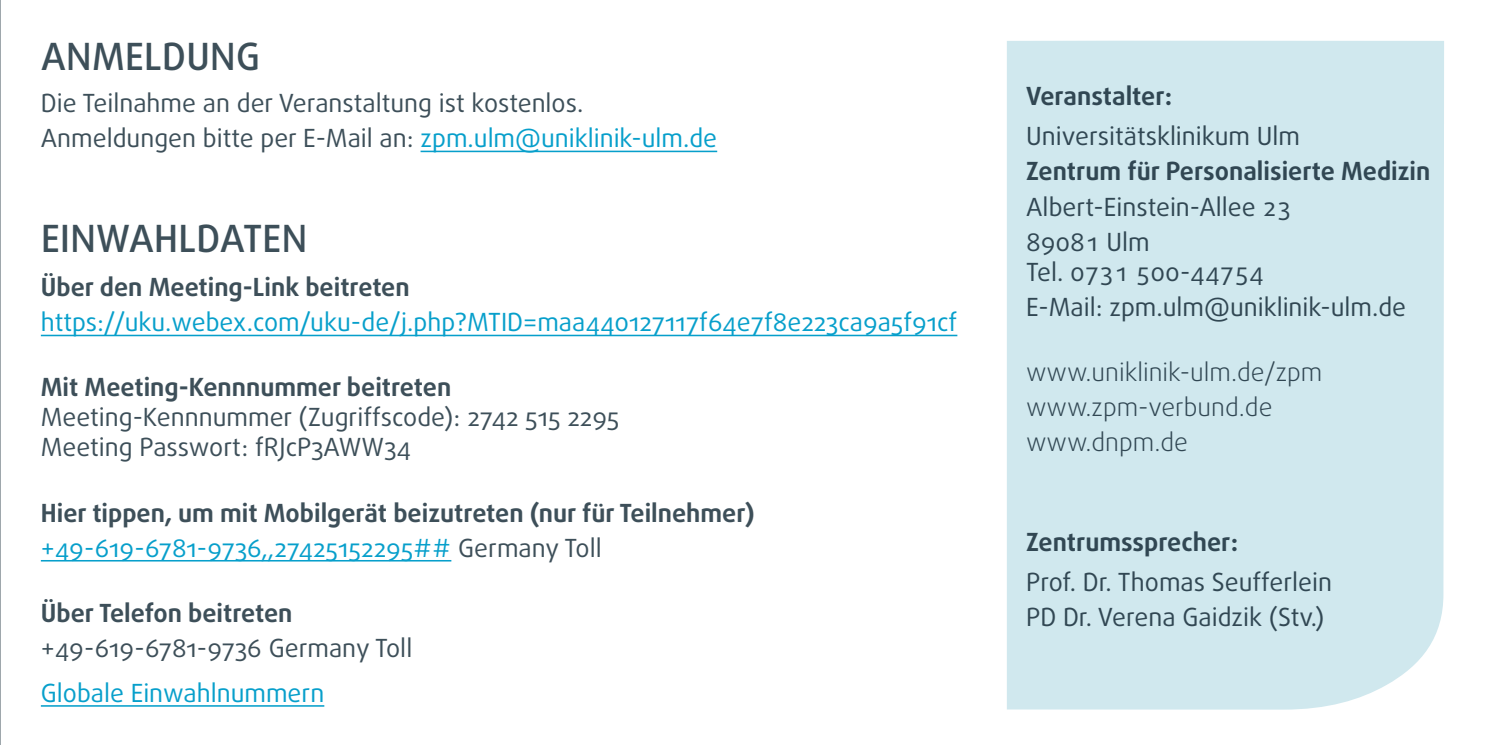
<style>
.page{position:relative;width:1489px;height:745px;background:#fff}
.page>*{position:absolute;margin:0;border:0;box-sizing:border-box;transform-origin:0 0}
.Bildunterschrift_Zusatz__Daxline___Regul{font:500 37.5px "Daxline OT";letter-spacing:.01em;color:#3d4f59}
.Fließtext__Daxline___Light___10_14{font:25px/35px "Daxline OT";color:#3d4f59}
.Fließtext__Daxline___Light___10_14-2{font:700 25px "Daxline OT";color:#3d4f59}
.t1{font:25px/35px "Daxline OT";color:#079fcb}
.Fließtext__Daxline___Light___10_14-3{font:300 25px/35px "Daxline OT";color:#3d4f59}
.s1{color:#079fcb}
.s2{font-weight:700;color:#3d4f59}
.s3{color:#3d4f59}
</style>
<div class="page">
<hr style="left:420px;top:150px;width:297px;height:2px;background:#079fcb">
<hr style="left:41px;top:334px;width:916px;height:2px;background:#079fcb">
<hr style="left:41px;top:559px;width:410px;height:2px;background:#079fcb">
<hr style="left:41px;top:704px;width:283px;height:2px;background:#079fcb">
<div style="left:1007px;top:41px;width:436px;height:668px;background:#d0e8ee"></div>
<hr style="left:0;top:0;width:1px;height:744px;background:#3d4f59">
<p class="Bildunterschrift_Zusatz__Daxline___Regul" style="left:41px;top:32px;width:221px">ANMELDUNG</p>
<p class="Fließtext__Daxline___Light___10_14" style="left:41px;top:86px;width:544px">Die Teilnahme an der Veranstaltung ist kostenlos.</p>
<p class="Fließtext__Daxline___Light___10_14" style="left:41px;top:121px;width:677px">Anmeldungen bitte per E-Mail an: <span class="s1">zpm.ulm@uniklinik-ulm.de</span></p>
<p class="Bildunterschrift_Zusatz__Daxline___Regul" style="left:41px;top:213px;width:268px">EINWAHLDATEN</p>
<p class="t1" style="left:41px;top:270px;width:918px"><span class="s2">Über den Meeting-Link beitreten </span>https://uku.webex.com/uku-de/j.php?MTID=maa440127117f64e7f8e223ca9a5f91cf</p>
<p class="Fließtext__Daxline___Light___10_14-2" style="left:41px;top:370px;width:412px">Mit Meeting-Kennnummer beitreten</p>
<p class="Fließtext__Daxline___Light___10_14" style="left:41px;top:400px;width:580px">Meeting-Kennnummer (Zugriffscode): 2742 515 2295</p>
<p class="Fließtext__Daxline___Light___10_14" style="left:41px;top:430px;width:372px">Meeting Passwort: fRJcP3AWW34</p>
<p class="Fließtext__Daxline___Light___10_14-2" style="left:41px;top:495px;width:715px">Hier tippen, um mit Mobilgerät beizutreten (nur für Teilnehmer)</p>
<p class="t1" style="left:41px;top:530px;width:562px">+49-619-6781-9736,,27425152295## <span class="s3">Germany Toll</span></p>
<p class="Fließtext__Daxline___Light___10_14-2" style="left:41px;top:595px;width:253px">Über Telefon beitreten</p>
<p class="Fließtext__Daxline___Light___10_14" style="left:41px;top:630px;width:373px">+49-619-6781-9736 Germany Toll</p>
<p class="t1" style="left:41px;top:675px;width:285px">Globale Einwahlnummern</p>
<p class="Fließtext__Daxline___Light___10_14-2" style="left:1026px;top:80px;width:148px">Veranstalter:</p>
<p class="Fließtext__Daxline___Light___10_14" style="left:1026px;top:119px;width:275px">Universitätsklinikum Ulm</p>
<p class="Fließtext__Daxline___Light___10_14-2" style="left:1026px;top:155px;width:406px">Zentrum für Personalisierte Medizin</p>
<p class="Fließtext__Daxline___Light___10_14" style="left:1026px;top:189px;width:267px">Albert-Einstein-Allee 23</p>
<p class="Fließtext__Daxline___Light___10_14" style="left:1026px;top:224px;width:125px">89081 Ulm</p>
<p class="Fließtext__Daxline___Light___10_14" style="left:1026px;top:254px;width:239px">Tel. 0731 500-44754</p>
<p class="Fließtext__Daxline___Light___10_14" style="left:1026px;top:289px;width:381px">E-Mail: zpm.ulm@uniklinik-ulm.de</p>
<p class="Fließtext__Daxline___Light___10_14-3" style="left:1026px;top:354px;width:298px">www.uniklinik-ulm.de/zpm www.zpm-verbund.de</p>
<p class="Fließtext__Daxline___Light___10_14-3" style="left:1026px;top:424px;width:163px">www.dnpm.de</p>
<p class="Fließtext__Daxline___Light___10_14-2" style="left:1026px;top:525px;width:213px">Zentrumssprecher:</p>
<p class="Fließtext__Daxline___Light___10_14" style="left:1026px;top:564px;width:307px">Prof. Dr. Thomas Seufferlein<br>PD Dr. Verena Gaidzik (Stv.)</p>
</div>
